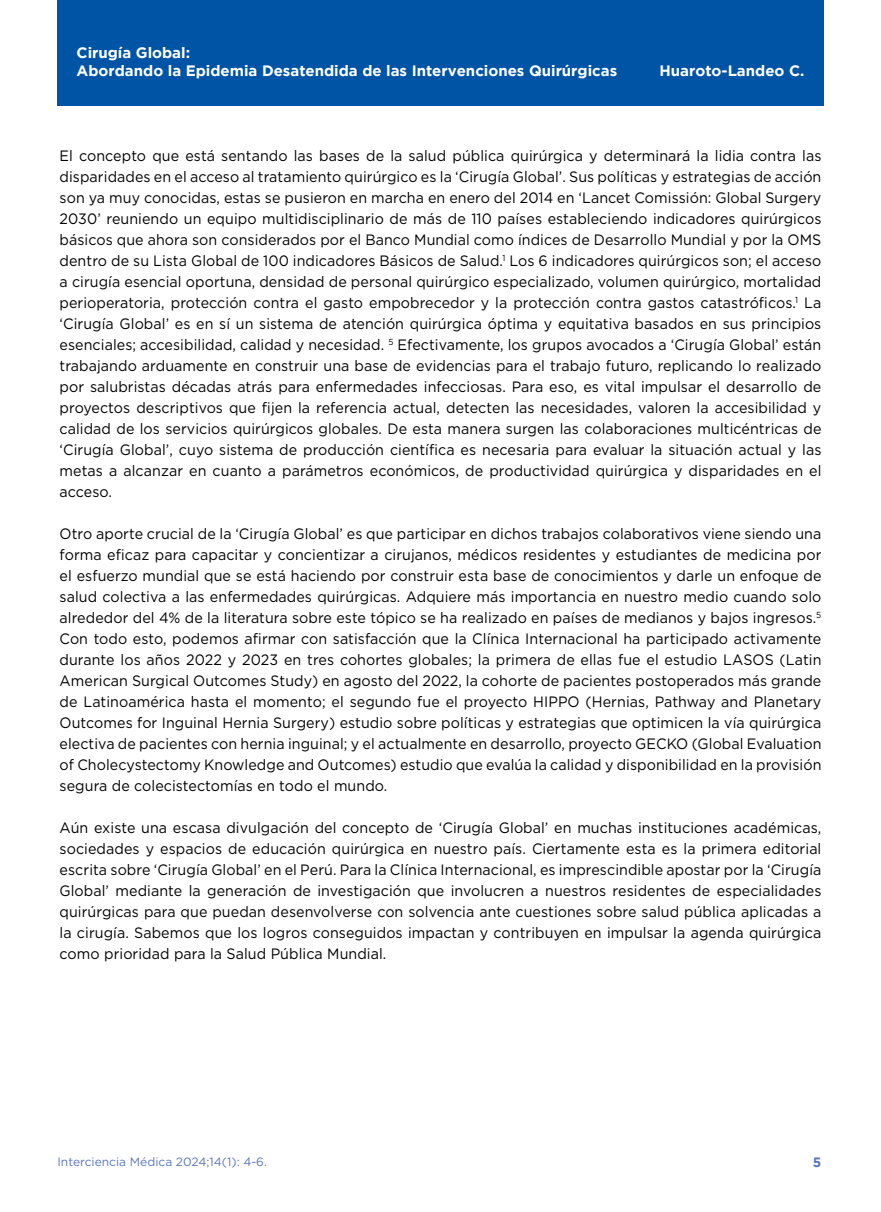
<style>
.page{position:relative;width:881px;height:1212px;background:#fff}
.page>*{position:absolute;margin:0;border:0;box-sizing:border-box;transform-origin:0 0}
.t1{font:15px/21px "Gotham";letter-spacing:.005em;color:#000;text-align:justify;scale:.95 1}
.t2{font:700 15px/18px "Gotham";color:#fff}
.t3{font:700 13.5px "Gotham";color:#5a77ba}
.t4{font:12px "Gotham";color:#5a77ba}
</style>
<div class="page">
<div style="left:57px;top:0;width:766px;height:106px;background:#0054a6"></div>
<p class="t2" style="left:77px;top:43px;width:542px">Cirugía Global:<br>Abordando la Epidemia Desatendida de las Intervenciones Quirúrgicas</p>
<p class="t2" style="left:659px;top:61px;width:146px">Huaroto-Landeo C.</p>
<p class="t1" style="left:60px;top:145px;width:803px">El concepto que está sentando las bases de la salud pública quirúrgica y determinará la lidia contra las disparidades en el acceso al tratamiento quirúrgico es la ‘Cirugía Global’. Sus políticas y estrategias de acción son ya muy conocidas, estas se pusieron en marcha en enero del 2014 en ‘Lancet Comissión: Global Surgery 2030’ reuniendo un equipo multidisciplinario de más de 110 países estableciendo indicadores quirúrgicos básicos que ahora son considerados por el Banco Mundial como índices de Desarrollo Mundial y por la OMS dentro de su Lista Global de 100 indicadores Básicos de Salud.<sup>1</sup> Los 6 indicadores quirúrgicos son; el acceso a cirugía esencial oportuna, densidad de personal quirúrgico especializado, volumen quirúrgico, mortalidad perioperatoria, protección contra el gasto empobrecedor y la protección contra gastos catastróficos.<sup>1</sup> La ‘Cirugía Global’ es en sí un sistema de atención quirúrgica óptima y equitativa basados en sus principios esenciales; accesibilidad, calidad y necesidad. <sup>5</sup> Efectivamente, los grupos avocados a ‘Cirugía Global’ están trabajando arduamente en construir una base de evidencias para el trabajo futuro, replicando lo realizado por salubristas décadas atrás para enfermedades infecciosas. Para eso, es vital impulsar el desarrollo de proyectos descriptivos que fijen la referencia actual, detecten las necesidades, valoren la accesibilidad y calidad de los servicios quirúrgicos globales. De esta manera surgen las colaboraciones multicéntricas de ‘Cirugía Global’, cuyo sistema de producción científica es necesaria para evaluar la situación actual y las metas a alcanzar en cuanto a parámetros económicos, de productividad quirúrgica y disparidades en el acceso.</p>
<p class="t1" style="left:60px;top:523px;width:803px">Otro aporte crucial de la ‘Cirugía Global’ es que participar en dichos trabajos colaborativos viene siendo una forma eficaz para capacitar y concientizar a cirujanos, médicos residentes y estudiantes de medicina por el esfuerzo mundial que se está haciendo por construir esta base de conocimientos y darle un enfoque de salud colectiva a las enfermedades quirúrgicas. Adquiere más importancia en nuestro medio cuando solo alrededor del 4% de la literatura sobre este tópico se ha realizado en países de medianos y bajos ingresos.<sup>5<br></sup>Con todo esto, podemos afirmar con satisfacción que la Clínica Internacional ha participado activamente durante los años 2022 y 2023 en tres cohortes globales; la primera de ellas fue el estudio LASOS (Latin American Surgical Outcomes Study) en agosto del 2022, la cohorte de pacientes postoperados más grande de Latinoamérica hasta el momento; el segundo fue el proyecto HIPPO (Hernias, Pathway and Planetary Outcomes for Inguinal Hernia Surgery) estudio sobre políticas y estrategias que optimicen la vía quirúrgica electiva de pacientes con hernia inguinal; y el actualmente en desarrollo, proyecto GECKO (Global Evaluation of Cholecystectomy Knowledge and Outcomes) estudio que evalúa la calidad y disponibilidad en la provisión segura de colecistectomías en todo el mundo.</p>
<p class="t1" style="left:60px;top:817px;width:803px">Aún existe una escasa divulgación del concepto de ‘Cirugía Global’ en muchas instituciones académicas, sociedades y espacios de educación quirúrgica en nuestro país. Ciertamente esta es la primera editorial escrita sobre ‘Cirugía Global’ en el Perú. Para la Clínica Internacional, es imprescindible apostar por la ‘Cirugía Global’ mediante la generación de investigación que involucren a nuestros residentes de especialidades quirúrgicas para que puedan desenvolverse con solvencia ante cuestiones sobre salud pública aplicadas a la cirugía. Sabemos que los logros conseguidos impactan y contribuyen en impulsar la agenda quirúrgica como prioridad para la Salud Pública Mundial.</p>
<p class="t4" style="left:57px;top:1154px;width:211px">Interciencia Médica 2024;14(1): 4-6.</p>
<p class="t3" style="left:812px;top:1154px;width:10px">5</p>
</div>
